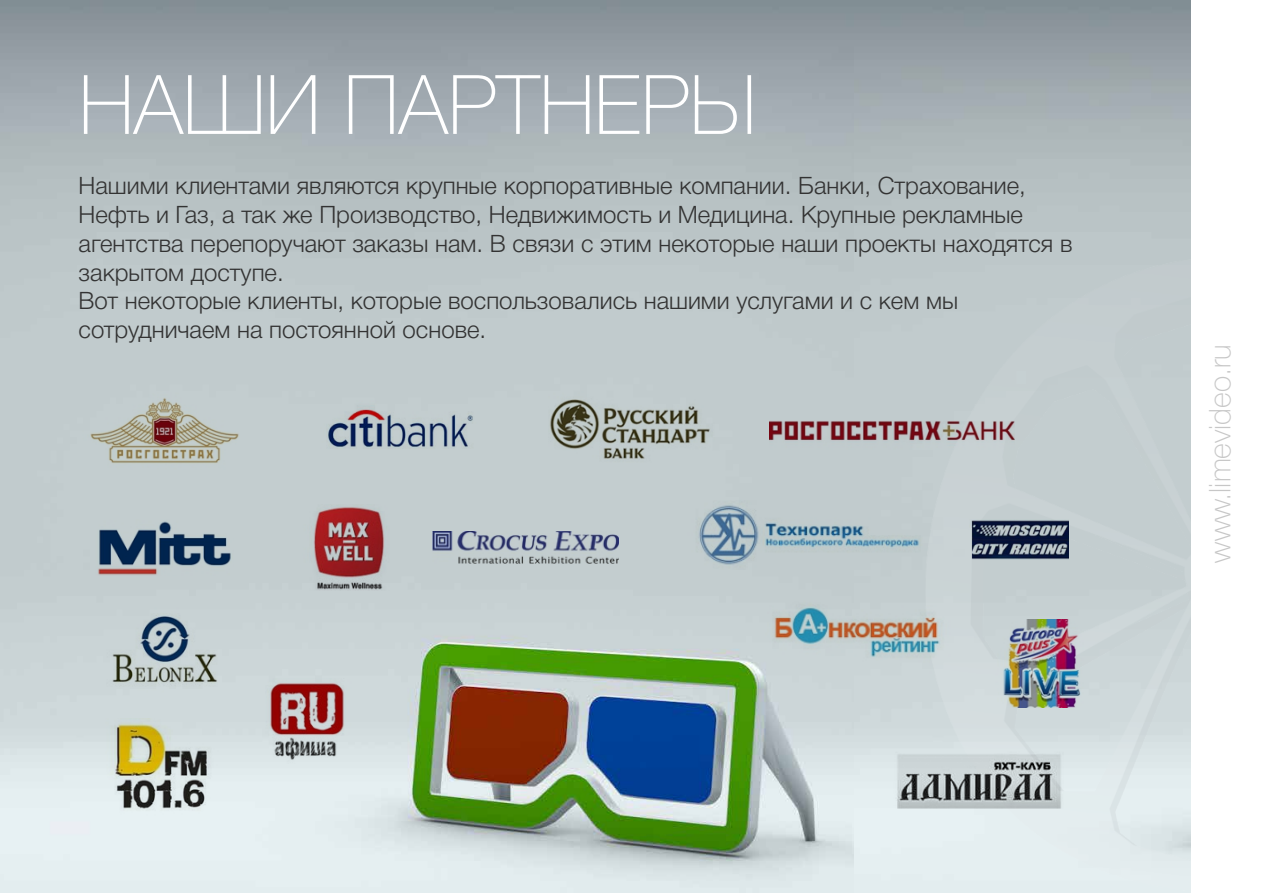
<style>
.page{position:relative;width:1263px;height:893px;background:#fff}
.page>*{position:absolute;margin:0;border:0;box-sizing:border-box;transform-origin:0 0}
.t1{font:100 82.5px "Helvetica Neue Cyr";color:#fff}
.t2{font:100 30px "Helvetica Neue Cyr";color:#c7c7c7}
.t3{font:300 24px/28.8px "Helvetica Neue Cyr";color:#333}
</style>
<div class="page">
<img style="left:0;top:0;width:1190px;height:893px">
<img style="left:925px;top:256px;width:265px;height:637px">
<img style="left:80px;top:392px;width:169px;height:78px">
<img style="left:320px;top:399px;width:161px;height:63px">
<img style="left:893px;top:749px;width:170px;height:63px">
<img style="left:765px;top:588px;width:186px;height:92px">
<img style="left:433px;top:532px;width:185px;height:32px">
<img style="left:966px;top:619px;width:144px;height:88px">
<img style="left:106px;top:718px;width:113px;height:100px">
<img style="left:252px;top:679px;width:112px;height:84px">
<img style="left:548px;top:392px;width:167px;height:75px">
<img style="left:770px;top:391px;width:244px;height:80px">
<img style="left:95px;top:520px;width:139px;height:55px">
<img style="left:303px;top:505px;width:92px;height:85px">
<img style="left:969px;top:520px;width:99px;height:39px">
<img style="left:687px;top:483px;width:251px;height:103px">
<img style="left:106px;top:607px;width:117px;height:85px">
<h1 class="t1" style="left:79px;top:59px;width:679px">НАШИ ПАРТНЕРЫ</h1>
<p class="t3" style="left:79px;top:171px;width:995px">Нашими клиентами являются крупные корпоративные компании. Банки, Страхование, Нефть и Газ, а так же Производство, Недвижимость и Медицина. Крупные рекламные агентства перепоручают заказы нам. В связи с этим некоторые наши проекты находятся в закрытом доступе.<br>Вот некоторые клиенты, которые воспользовались нашими услугами и с кем мы сотрудничаем на постоянной основе.</p>
<p class="t2" style="left:1203px;top:563px;width:220px;rotate:-90deg">www.limevideo.ru</p>
</div>
